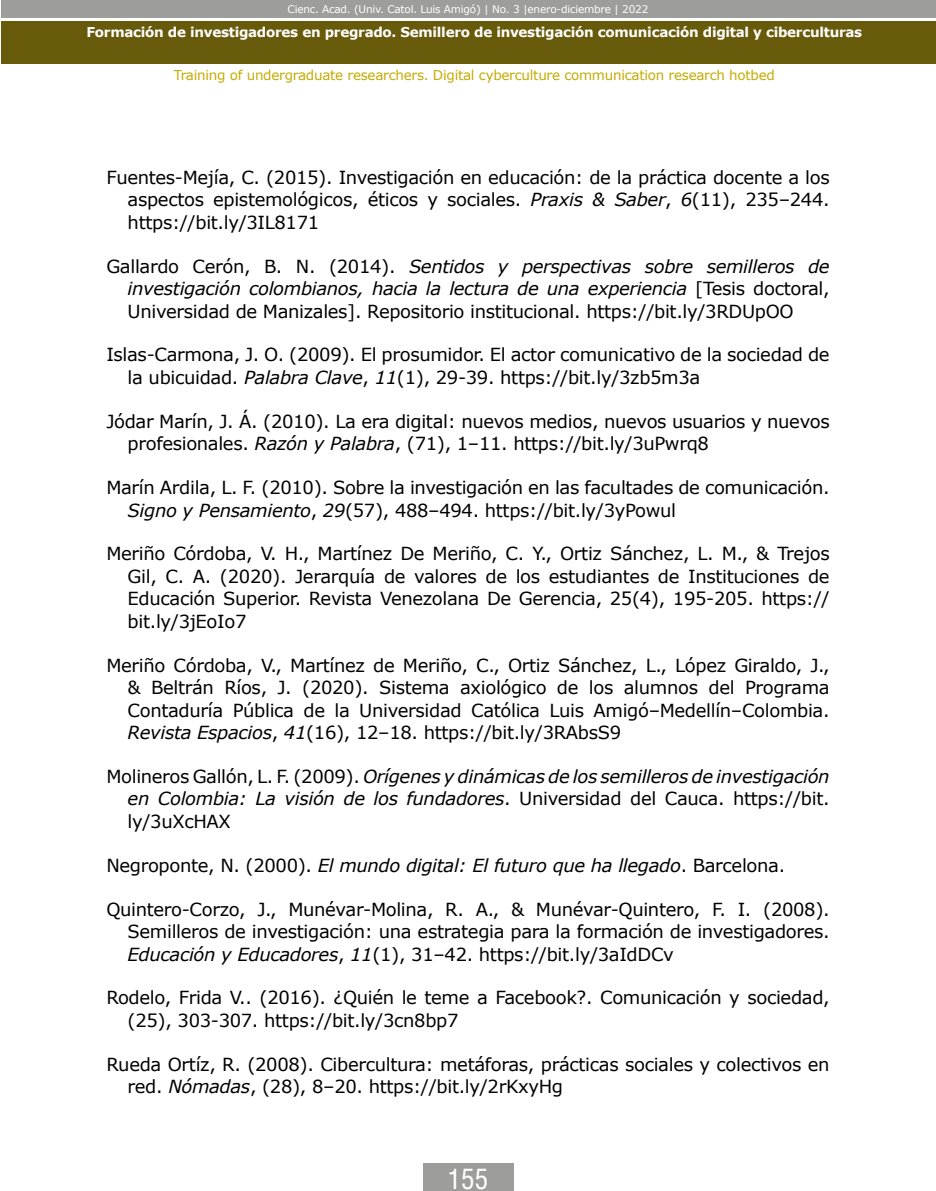
<style>
.page{position:relative;width:936px;height:1191px;background:#fff}
.page>*{position:absolute;margin:0;border:0;box-sizing:border-box;transform-origin:0 0}
.t1{font:27px "Arena Condensed";color:#fff}
.t2{font:18px/22.5px "Verdana";letter-spacing:-.02em;color:#000;text-align:justify}
.t3{font:italic 18px/22.5px "Verdana";letter-spacing:-.02em;color:#000;text-align:justify}
.t4{font:700 13.5px "Verdana";letter-spacing:-.02em;color:#fff}
.t5{font:13.5px "Verdana";letter-spacing:-.02em;color:#c4ab00}
.t6{font:10.5px "Verdana";letter-spacing:-.02em;color:#fff}
.s1{font-style:italic}
.s2{font-style:normal}
</style>
<div class="page">
<div style="left:1px;top:21px;width:934px;height:43px;background:#685a0b"></div>
<div style="left:1px;top:0;width:934px;height:18px;background:#9d9d9c"></div>
<div style="left:423px;top:1163px;width:90px;height:28px;background:#9d9d9c"></div>
<p class="t6" style="left:287px;top:2px;width:362px">Cienc. Acad. (Univ. Catol. Luis Amigó) | No. 3 |enero-diciembre | 2022</p>
<p class="t4" style="left:86px;top:22px;width:777px">Formación de investigadores en pregrado. Semillero de investigación comunicación digital y ciberculturas</p>
<p class="t5" style="left:174px;top:65px;width:602px">Training of undergraduate researchers. Digital cyberculture communication research hotbed</p>
<p class="t2" style="left:128px;top:166px;width:703px;text-indent:-21px">Fuentes-Mejía, C. (2015). Investigación en educación: de la práctica docente a los aspectos epistemológicos, éticos y sociales. <span class="s1">Praxis &amp; Saber</span>, <span class="s1">6</span>(11), 235–244. https://bit.ly/3IL8171</p>
<p class="t2" style="left:128px;top:255px;width:703px;text-indent:-21px">Gallardo Cerón, B. N. (2014). <span class="s1">Sentidos y perspectivas sobre semilleros de investigación colombianos, hacia la lectura de una experiencia</span> [Tesis doctoral, Universidad de Manizales]. Repositorio institucional. https://bit.ly/3RDUpOO</p>
<p class="t2" style="left:128px;top:343px;width:703px;text-indent:-21px">Islas-Carmona, J. O. (2009). El prosumidor. El actor comunicativo de la sociedad de la ubicuidad. <span class="s1">Palabra Clave</span>, <span class="s1">11</span>(1), 29-39. https://bit.ly/3zb5m3a</p>
<p class="t2" style="left:128px;top:410px;width:703px;text-indent:-21px">Jódar Marín, J. Á. (2010). La era digital: nuevos medios, nuevos usuarios y nuevos profesionales. <span class="s1">Razón y Palabra</span>, (71), 1–11. https://bit.ly/3uPwrq8</p>
<p class="t2" style="left:128px;top:476px;width:703px;text-indent:-21px">Marín Ardila, L. F. (2010). Sobre la investigación en las facultades de comunicación.<br><span class="s1">Signo y Pensamiento</span>, <span class="s1">29</span>(57), 488–494. https://bit.ly/3yPowul</p>
<p class="t2" style="left:128px;top:542px;width:703px;text-indent:-21px">Meriño Córdoba, V. H., Martínez De Meriño, C. Y., Ortiz Sánchez, L. M., &amp; Trejos Gil, C. A. (2020). Jerarquía de valores de los estudiantes de Instituciones de Educación Superior. Revista Venezolana De Gerencia, 25(4), 195-205. https:// bit.ly/3jEoIo7</p>
<p class="t2" style="left:128px;top:653px;width:703px;text-indent:-21px">Meriño Córdoba, V., Martínez de Meriño, C., Ortiz Sánchez, L., López Giraldo, J., &amp; Beltrán Ríos, J. (2020). Sistema axiológico de los alumnos del Programa Contaduría Pública de la Universidad Católica Luis Amigó–Medellín–Colombia.<br><span class="s1">Revista Espacios</span>, <span class="s1">41</span>(16), 12–18. https://bit.ly/3RAbsS9</p>
<p class="t3" style="left:128px;top:765px;width:703px;text-indent:-21px"><span class="s2">Molineros Gallón, L. F. (2009).</span> Orígenes y dinámicas de los semilleros de investigación en Colombia: La visión de los fundadores<span class="s2">. Universidad del Cauca. https://bit. ly/3uXcHAX</span></p>
<p class="t3" style="left:106px;top:853px;width:680px"><span class="s2">Negroponte, N. (2000).</span> El mundo digital: El futuro que ha llegado<span class="s2">. Barcelona.</span></p>
<p class="t2" style="left:128px;top:897px;width:703px;text-indent:-21px">Quintero-Corzo, J., Munévar-Molina, R. A., &amp; Munévar-Quintero, F. I. (2008).<br>Semilleros de investigación: una estrategia para la formación de investigadores.<br><span class="s1">Educación y Educadores</span>, <span class="s1">11</span>(1), 31–42. https://bit.ly/3aIdDCv</p>
<p class="t2" style="left:128px;top:986px;width:703px;text-indent:-21px">Rodelo, Frida V.. (2016). ¿Quién le teme a Facebook?. Comunicación y sociedad, (25), 303-307. https://bit.ly/3cn8bp7</p>
<p class="t2" style="left:128px;top:1052px;width:703px;text-indent:-21px">Rueda Ortíz, R. (2008). Cibercultura: metáforas, prácticas sociales y colectivos en red. <span class="s1">Nómadas</span>, (28), 8–20. https://bit.ly/2rKxyHg</p>
<h1 class="t1" style="left:447px;top:1163px;width:42px">155</h1>
</div>
